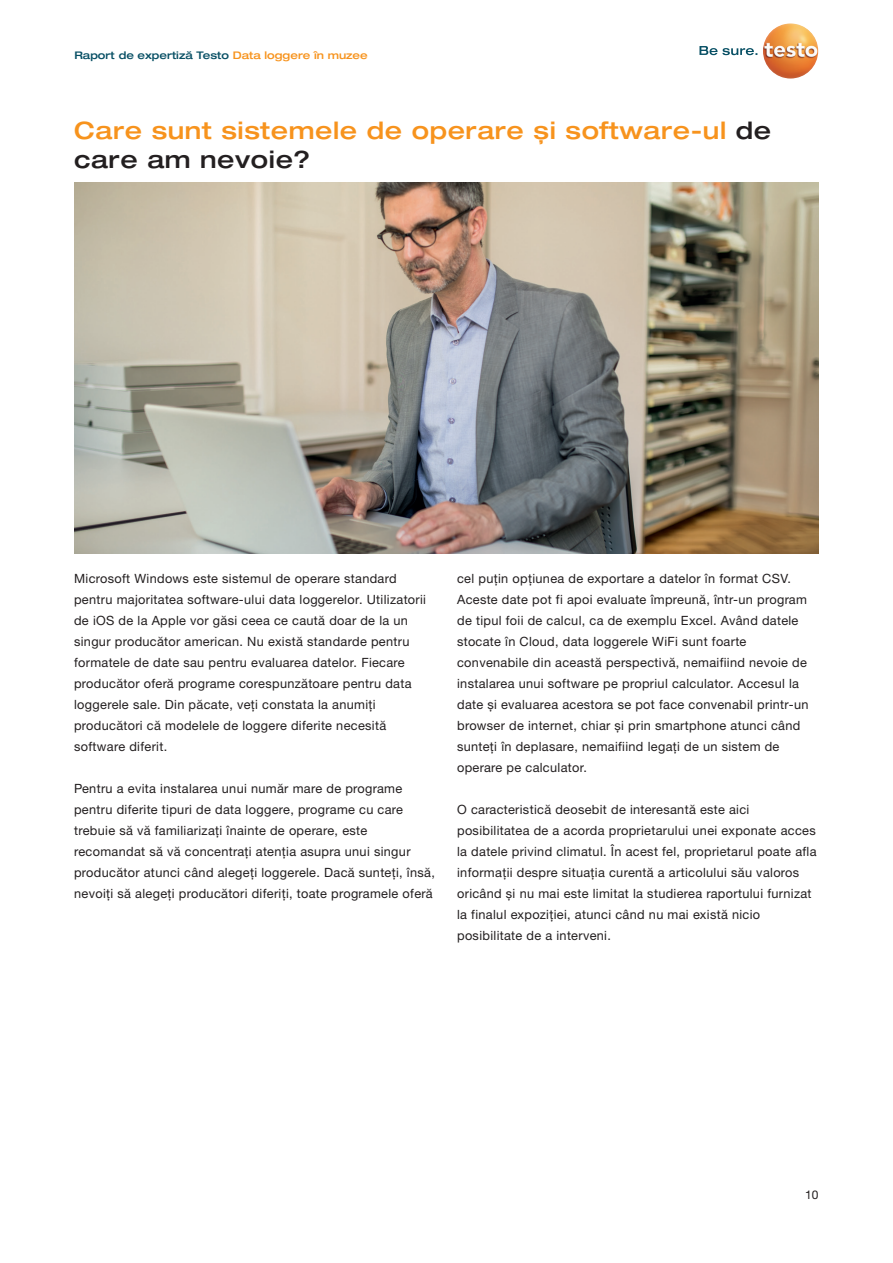
<style>
.page{position:relative;width:893px;height:1263px;background:#fff}
.page>*{position:absolute;margin:0;border:0;box-sizing:border-box;transform-origin:0 0}
.Headline{font:500 expanded 24px/28.8px "Helvetica Neue LTW1 G";letter-spacing:.025em;color:#f7931d}
.Copy{font:12.75px/21px "Helvetica Neue LTW1 G";letter-spacing:.025em;color:#231f20}
.t1{font:12px "Helvetica Neue LTW1 G";color:#231f20}
.t2{font:500 expanded 10.5px "Helvetica Neue LTW1 G";color:#074f64}
.s1{color:#f7931d}
.s2{color:#231f20}
</style>
<div class="page">
<img style="left:74px;top:182px;width:744px;height:372px">
<svg style="left:699px;top:46px;width:58px;height:9px"></svg>
<img style="left:763px;top:23px;width:55px;height:56px;border-radius:28px">
<p class="t2" style="left:74px;top:48px;width:295px">Raport de expertiză Testo <span class="s1">Data loggere în muzee</span></p>
<p class="Headline" style="left:74px;top:116px;width:698px">Care sunt sistemele de operare și software-ul <span class="s2">de care am nevoie?</span></p>
<p class="Copy" style="left:74px;top:568px;width:353px">Microsoft Windows este sistemul de operare standard pentru majoritatea software-ului data loggerelor. Utilizatorii de iOS de la Apple vor găsi ceea ce caută doar de la un singur producător american. Nu există standarde pentru formatele de date sau pentru evaluarea datelor. Fiecare producător oferă programe corespunzătoare pentru data loggerele sale. Din păcate, veți constata la anumiți producători că modelele de loggere diferite necesită software diferit.</p>
<p class="Copy" style="left:74px;top:778px;width:362px">Pentru a evita instalarea unui număr mare de programe pentru diferite tipuri de data loggere, programe cu care trebuie să vă familiarizați înainte de operare, este recomandat să vă concentrați atenția asupra unui singur producător atunci când alegeți loggerele. Dacă sunteți, însă, nevoiți să alegeți producători diferiți, toate programele oferă</p>
<p class="Copy" style="left:457px;top:568px;width:353px">cel puțin opțiunea de exportare a datelor în format CSV.<br>Aceste date pot fi apoi evaluate împreună, într-un program de tipul foii de calcul, ca de exemplu Excel. Având datele stocate în Cloud, data loggerele WiFi sunt foarte convenabile din această perspectivă, nemaifiind nevoie de instalarea unui software pe propriul calculator. Accesul la date și evaluarea acestora se pot face convenabil printr-un browser de internet, chiar și prin smartphone atunci când sunteți în deplasare, nemaifiind legați de un sistem de operare pe calculator.</p>
<p class="Copy" style="left:457px;top:799px;width:361px">O caracteristică deosebit de interesantă este aici posibilitatea de a acorda proprietarului unei exponate acces la datele privind climatul. În acest fel, proprietarul poate afla informații despre situația curentă a articolului său valoros oricând și nu mai este limitat la studierea raportului furnizat la finalul expoziției, atunci când nu mai există nicio posibilitate de a interveni.</p>
<p class="t1" style="left:805px;top:1187px;width:15px">10</p>
</div>
